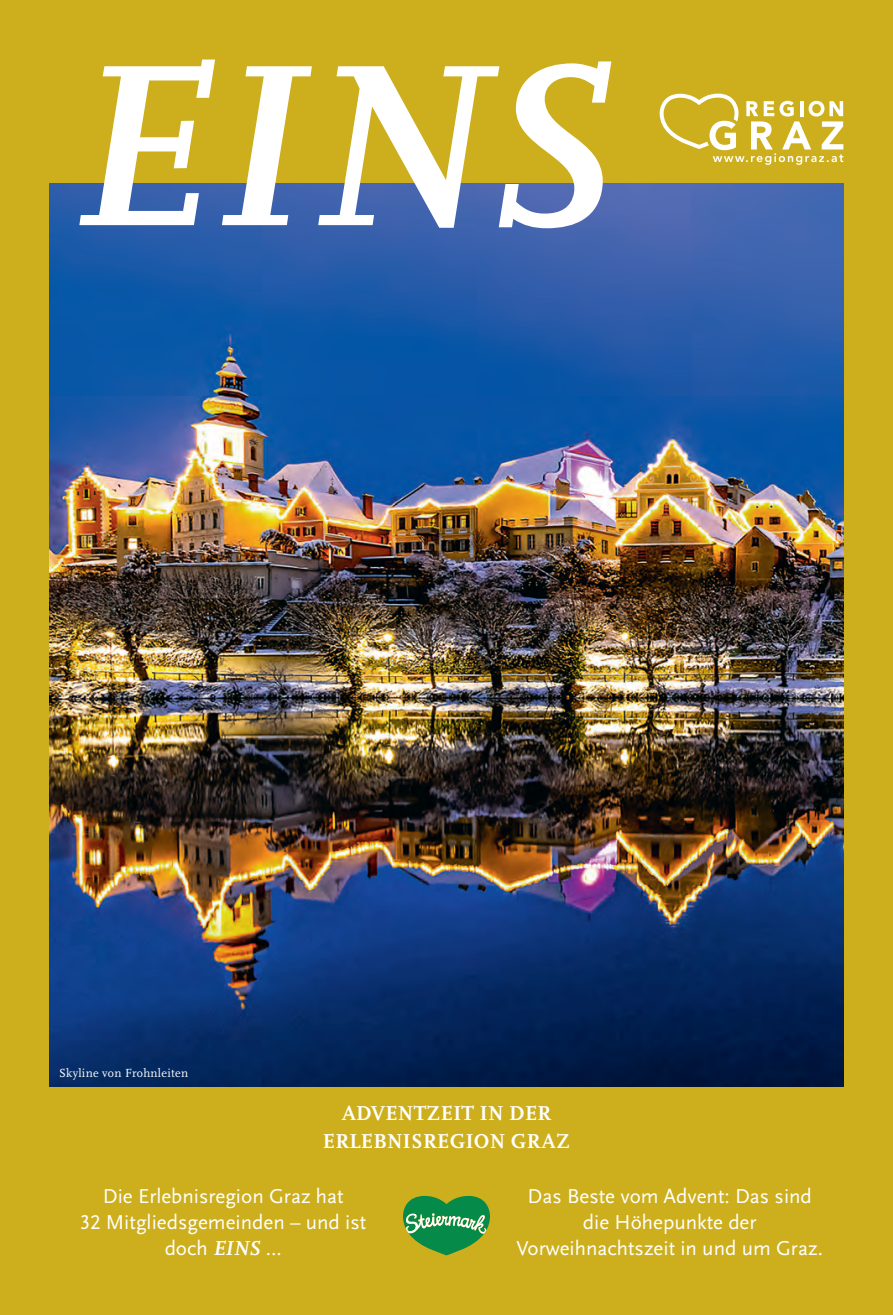
<style>
.page{position:relative;width:893px;height:1315px;background:#cdaf1e}
.page>*{position:absolute;margin:0;border:0;box-sizing:border-box;transform-origin:0 0}
.H2_farbig_linksbündig{font:21px/26.2px "Scala Sans Pro";color:#fff;text-align:center}
.Subhead___Autorenname_zentriert{font:700 21px/28px "Scala Pro";letter-spacing:.015em;color:#fff;text-align:center}
.Fotocredit_Weiß{font:12.25px "Scala Pro";letter-spacing:.02em;color:#fff}
.s1{font-family:"Scala Pro";font-weight:700;font-style:italic}
</style>
<div class="page">
<img style="left:50px;top:183px;width:793px;height:903px">
<svg style="left:79px;top:60px;width:532px;height:168px"></svg>
<svg style="left:403px;top:1196px;width:87px;height:59px"></svg>
<svg style="left:660px;top:94px;width:183px;height:71px"></svg>
<p class="Fotocredit_Weiß" style="left:59px;top:1065px;width:130px">Skyline von Frohnleiten</p>
<p class="Subhead___Autorenname_zentriert" style="left:323px;top:1099px;width:249px">ADVENTZEIT IN DER<br>ERLEBNISREGION GRAZ</p>
<p class="H2_farbig_linksbündig" style="left:80px;top:1183px;width:287px">Die Erlebnisregion Graz hat<br>32 Mitgliedsgemeinden – und ist doch <span class="s1">EINS</span> …</p>
<p class="H2_farbig_linksbündig" style="left:516px;top:1183px;width:308px">Das Beste vom Advent: Das sind die Höhepunkte der<br>Vorweihnachtszeit in und um Graz.</p>
</div>
